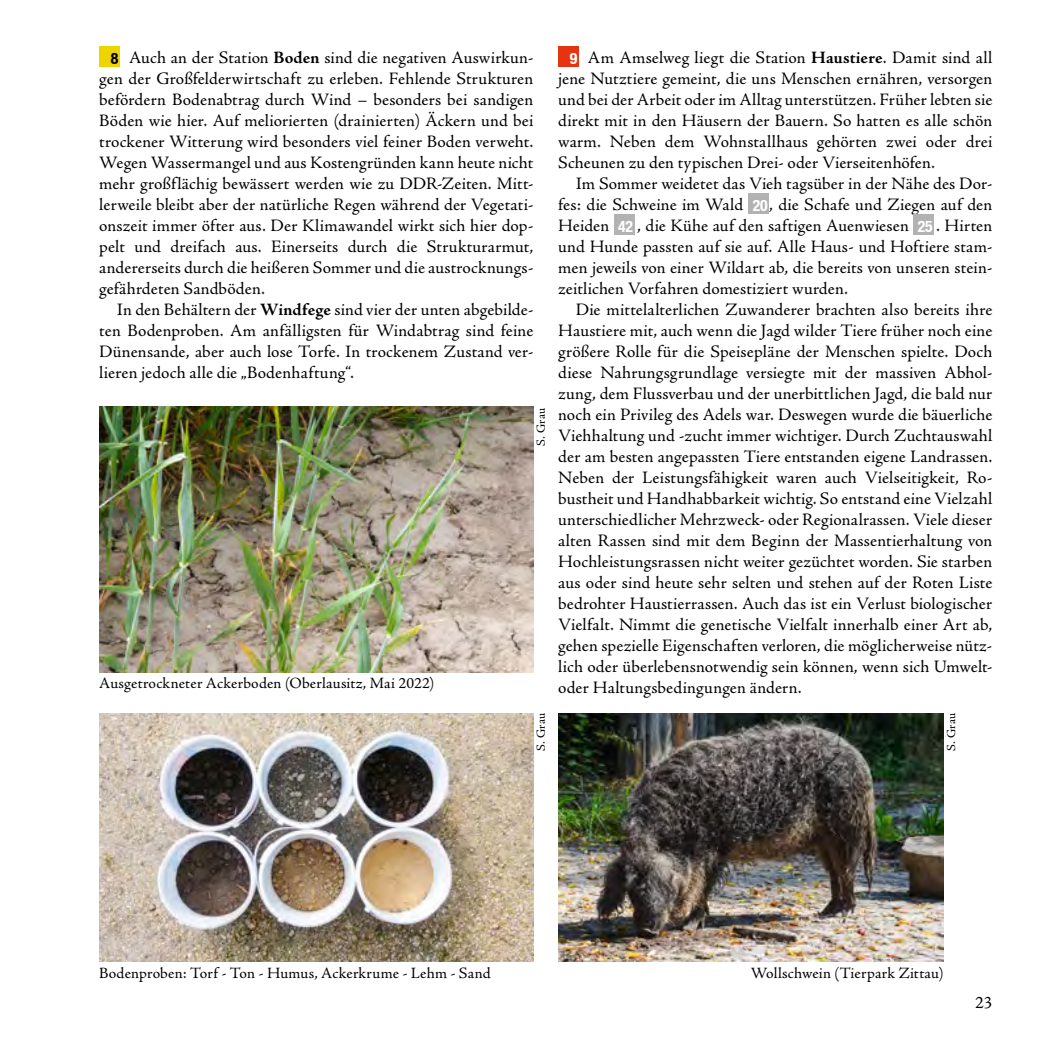
<style>
.page{position:relative;width:1042px;height:1042px;background:#fff}
.page>*{position:absolute;margin:0;border:0;box-sizing:border-box;transform-origin:0 0}
.Text{font:17.5px/21px "Adobe Jenson Pro";letter-spacing:.01em;color:#000;text-align:justify}
.Bildunterschrift{font:15.75px "Adobe Jenson Pro";letter-spacing:.01em;color:#000}
.NR_weiß{font:700 condensed 15.75px "Helvetica Neue LT";color:#fff}
.NR{font:700 condensed 15.75px "Helvetica Neue LT";color:#fff}
.NR-2{font:700 condensed 15.75px "Helvetica Neue LT";color:#000}
.Bildautor{font:12.25px "Adobe Jenson Pro";letter-spacing:.02em;color:#000}
.s1{font-weight:700}
</style>
<div class="page">
<div style="left:99px;top:46px;width:21px;height:21px;background:#efd500"></div>
<div style="left:558px;top:46px;width:21px;height:21px;background:#e63312"></div>
<div style="left:748px;top:193px;width:21px;height:21px;background:#b3b2b2"></div>
<div style="left:614px;top:214px;width:20px;height:21px;background:#b3b2b2"></div>
<div style="left:913px;top:214px;width:21px;height:21px;background:#b3b2b2"></div>
<img style="left:99px;top:407px;width:434px;height:265px">
<img style="left:99px;top:713px;width:434px;height:248px">
<img style="left:558px;top:713px;width:386px;height:248px">
<p class="Text" style="left:99px;top:47px;width:436px;text-indent:30px">Auch an der Station <span class="s1">Boden</span> sind die negativen Auswirkun&shy;gen der Großfelderwirtschaft zu erleben. Fehlende Strukturen befördern Bodenabtrag durch Wind – besonders bei sandigen Böden wie hier. Auf meliorierten (drainierten) Äckern und bei trockener Witterung wird besonders viel feiner Boden verweht.<br>Wegen Wassermangel und aus Kostengründen kann heute nicht mehr großflächig bewässert werden wie zu DDR-Zeiten. Mitt&shy;lerweile bleibt aber der natürliche Regen während der Vegetati&shy;onszeit immer öfter aus. Der Klimawandel wirkt sich hier dop&shy;pelt und dreifach aus. Einerseits durch die Strukturarmut, andererseits durch die heißeren Sommer und die austrocknungs&shy;gefährdeten Sandböden.</p>
<p class="Text" style="left:99px;top:299px;width:436px;text-indent:18px">In den Behältern der <span class="s1">Windfege</span> sind vier der unten abgebilde&shy;ten Bodenproben. Am anfälligsten für Windabtrag sind feine Dünensande, aber auch lose Torfe. In trockenem Zustand ver&shy;lieren jedoch alle die „Bodenhaftung“.</p>
<p class="NR-2" style="left:111px;top:49px;width:9px">8</p>
<p class="Bildunterschrift" style="left:99px;top:674px;width:337px">Ausgetrockneter Ackerboden (Oberlausitz, Mai 2022)</p>
<p class="Bildautor" style="left:534px;top:446px;width:39px;rotate:-90deg">S. Grau</p>
<p class="Text" style="left:558px;top:47px;width:436px;text-indent:30px">Am Amselweg liegt die Station <span class="s1">Haustiere</span>. Damit sind all jene Nutztiere gemeint, die uns Menschen ernähren, versorgen und bei der Arbeit oder im Alltag unterstützen. Früher lebten sie direkt mit in den Häusern der Bauern. So hatten es alle schön warm. Neben dem Wohnstallhaus gehörten zwei oder drei Scheunen zu den typischen Drei- oder Vierseitenhöfen.</p>
<p class="Text" style="left:558px;top:173px;width:436px;text-indent:17px">Im Sommer weidetet das Vieh tagsüber in der Nähe des Dor&shy;fes: die Schweine im Wald</p>
<p class="NR_weiß" style="left:570px;top:49px;width:9px">9</p>
<p class="NR_weiß" style="left:753px;top:196px;width:16px">20</p>
<p class="Text" style="left:769px;top:194px;width:225px">, die Schafe und Ziegen auf den</p>
<p class="Text" style="left:558px;top:215px;width:53px">Heiden</p>
<p class="NR_weiß" style="left:618px;top:217px;width:16px">42</p>
<p class="Text" style="left:637px;top:215px;width:273px">, die Kühe auf den saftigen Auenwiesen</p>
<p class="NR" style="left:918px;top:217px;width:16px">25</p>
<p class="Text" style="left:558px;top:215px;width:436px;text-indent:378px">. Hirten und Hunde passten auf sie auf. Alle Haus- und Hoftiere stam&shy;men jeweils von einer Wildart ab, die bereits von unseren stein&shy;zeitlichen Vorfahren domestiziert wurden.</p>
<p class="Text" style="left:558px;top:299px;width:436px;text-indent:18px">Die mittelalterlichen Zuwanderer brachten also bereits ihre Haustiere mit, auch wenn die Jagd wilder Tiere früher noch eine größere Rolle für die Speisepläne der Menschen spielte. Doch diese Nahrungsgrundlage versiegte mit der massiven Abhol&shy;zung, dem Flussverbau und der unerbittlichen Jagd, die bald nur noch ein Privileg des Adels war. Deswegen wurde die bäuerliche Viehhaltung und -zucht immer wichtiger. Durch Zuchtauswahl der am besten angepassten Tiere entstanden eigene Landrassen.<br>Neben der Leistungsfähigkeit waren auch Vielseitigkeit, Ro&shy;bustheit und Handhabbarkeit wichtig. So entstand eine Vielzahl unterschiedlicher Mehrzweck- oder Regionalrassen. Viele dieser alten Rassen sind mit dem Beginn der Massentierhaltung von Hochleistungsrassen nicht weiter gezüchtet worden. Sie starben aus oder sind heute sehr selten und stehen auf der Roten Liste bedrohter Haustierrassen. Auch das ist ein Verlust biologischer Vielfalt. Nimmt die genetische Vielfalt innerhalb einer Art ab, gehen spezielle Eigenschaften verloren, die möglicherweise nütz&shy;lich oder überlebensnotwendig sein können, wenn sich Umwelt&shy;oder Haltungsbedingungen ändern.</p>
<p class="Bildautor" style="left:534px;top:751px;width:39px;rotate:-90deg">S. Grau</p>
<p class="Bildautor" style="left:944px;top:751px;width:39px;rotate:-90deg">S. Grau</p>
<p class="Bildunterschrift" style="left:99px;top:963px;width:393px">Bodenproben: Torf - Ton - Humus, Ackerkrume - Lehm - Sand</p>
<p class="Bildunterschrift" style="left:751px;top:963px;width:195px">Wollschwein (Tierpark Zittau)</p>
<p class="Text" style="left:975px;top:992px;width:19px">23</p>
</div>
